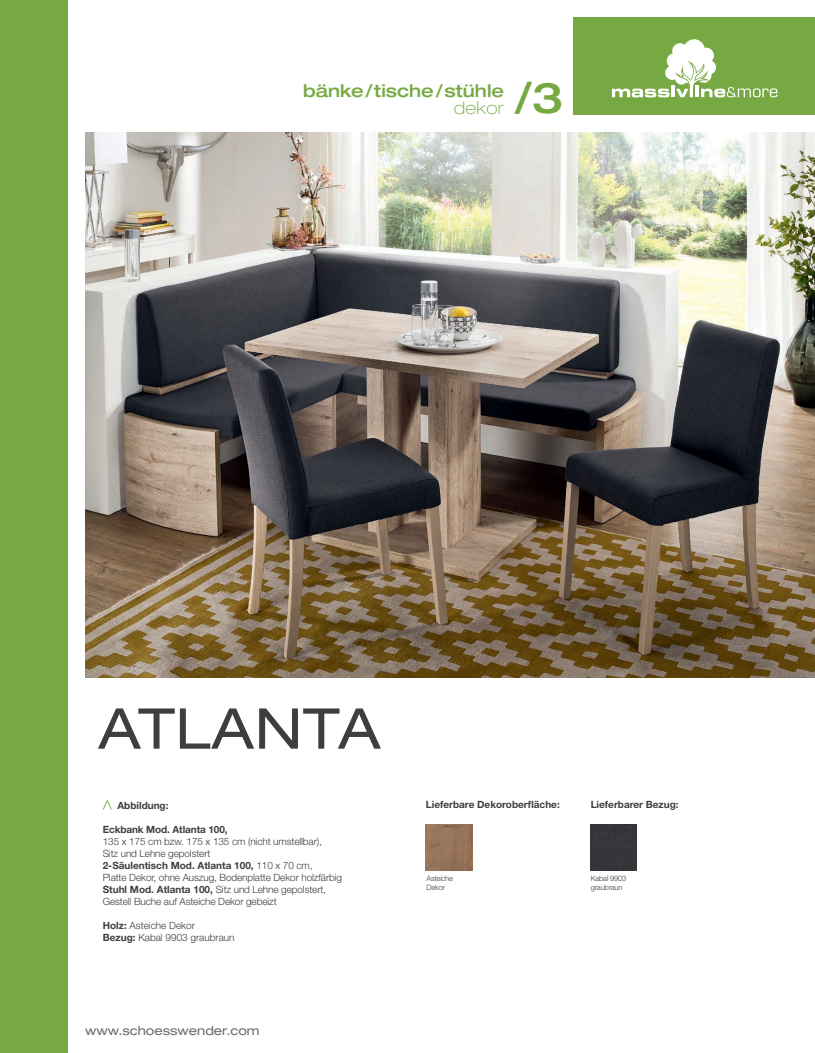
<style>
.page{position:relative;width:815px;height:1053px;background:#fff}
.page>*{position:absolute;margin:0;border:0;box-sizing:border-box;transform-origin:0 0}
.t1{font:expanded 56.25px "Helvetica Neue";letter-spacing:.01em;color:#3e3e3f}
.t2{font:500 expanded 42.5px "Helvetica Neue";color:#77a942}
.t3{font:500 expanded 17.5px "Helvetica Neue";color:#77a942}
.t4{font:100 expanded 17.5px "Helvetica Neue";letter-spacing:.02em;color:#77a942}
.t5{font:expanded 12.5px "Helvetica Neue";color:#6c6d70}
.t6{font:300 10px/12px "Helvetica Neue LT Std";letter-spacing:-.01em;color:#3e3e3f}
.t7{font:700 10px "Helvetica Neue LT Pro";color:#3e3e3f}
.t8{font:700 10px "Helvetica Neue LT Std";letter-spacing:-.01em;color:#3e3e3f}
.t9{font:300 7.5px/8.8px "Helvetica Neue LT Pro";letter-spacing:-.02em;color:#3e3e3f}
.s1{font-weight:700}
</style>
<div class="page">
<svg style="left:103px;top:800px;width:9px;height:9px"></svg>
<img style="left:85px;top:133px;width:730px;height:544px">
<div style="left:574px;top:18px;width:241px;height:97px;background:#77a942"></div>
<div style="left:0;top:0;width:67px;height:1052px;background:#77a942"></div>
<svg style="left:612px;top:39px;width:165px;height:58px"></svg>
<img style="left:426px;top:824px;width:46px;height:46px">
<div style="left:591px;top:824px;width:46px;height:46px;background:#363539"></div>
<h3 class="t3" style="left:303px;top:80px;width:203px">bänke/tische/stühle</h3>
<h3 class="t4" style="left:454px;top:97px;width:52px">dekor</h3>
<h2 class="t2" style="left:515px;top:71px;width:50px">/3</h2>
<h1 class="t1" style="left:98px;top:694px;width:284px">ATLANTA</h1>
<p class="t8" style="left:117px;top:799px;width:53px">Abbildung:</p>
<p class="t8" style="left:103px;top:823px;width:126px">Eckbank Mod. Atlanta 100,</p>
<p class="t6" style="left:103px;top:835px;width:241px">135 x 175 cm bzw. 175 x 135 cm (nicht umstellbar),<br>Sitz und Lehne gepolstert<br><span class="s1">2-Säulentisch Mod. Atlanta 100,</span> 110 x 70 cm,<br>Platte Dekor, ohne Auszug, Bodenplatte Dekor holzfärbig <span class="s1">Stuhl Mod. Atlanta 100,</span> Sitz und Lehne gepolstert, Gestell Buche auf Asteiche Dekor gebeizt</p>
<p class="t6" style="left:103px;top:919px;width:133px"><span class="s1">Holz:</span> Asteiche Dekor<br><span class="s1">Bezug:</span> Kabal 9903 graubraun</p>
<p class="t5" style="left:85px;top:1023px;width:176px">www.schoesswender.com</p>
<p class="t7" style="left:426px;top:797px;width:135px">Lieferbare Dekoroberfläche:</p>
<p class="t9" style="left:426px;top:874px;width:28px">Asteiche<br>Dekor</p>
<p class="t7" style="left:591px;top:797px;width:89px">Lieferbarer Bezug:</p>
<p class="t9" style="left:591px;top:874px;width:37px">Kabal 9903 graubraun</p>
</div>
